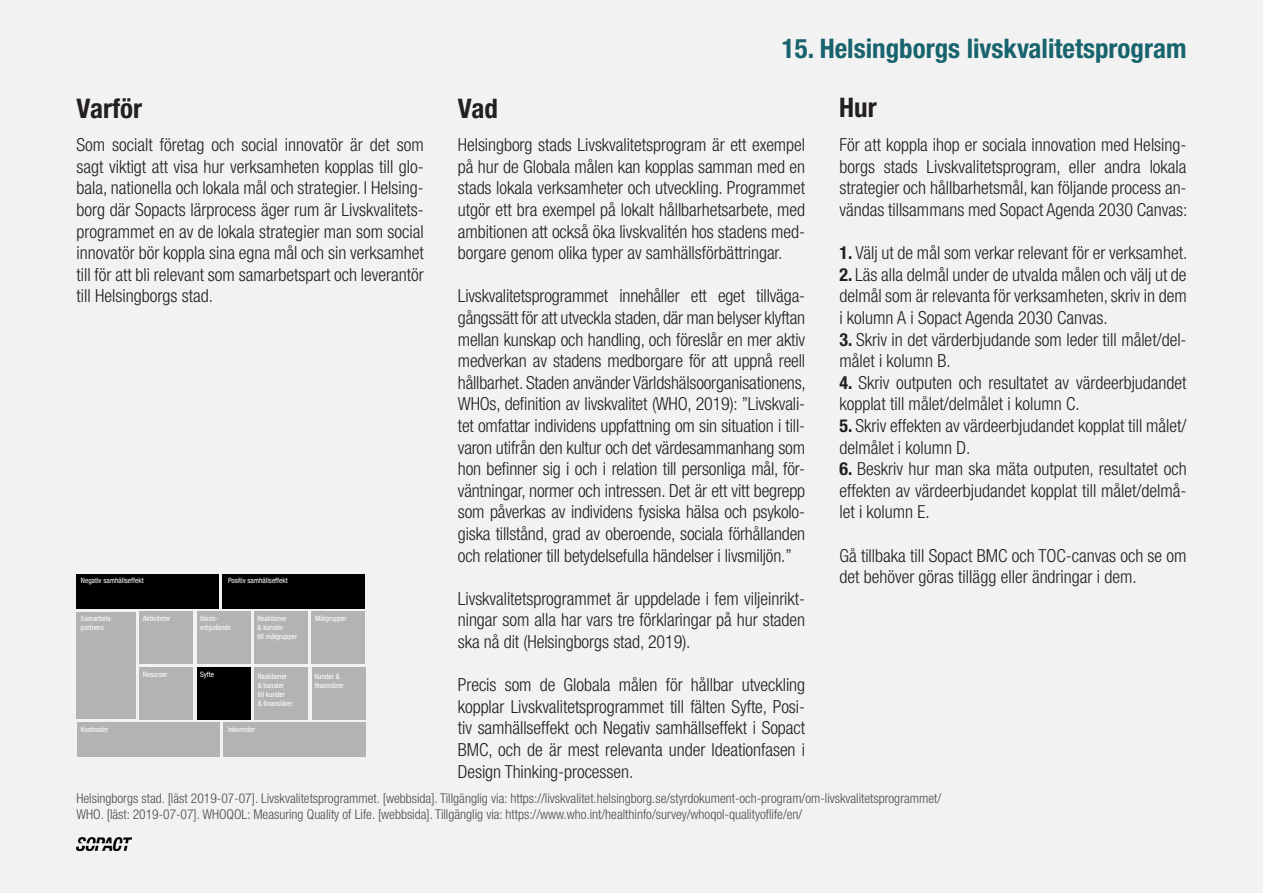
<style>
.page{position:relative;width:1263px;height:893px;background:#f2f2f2}
.page>*{position:absolute;margin:0;border:0;box-sizing:border-box;transform-origin:0 0}
.Rubrik{font:700 condensed 27px "Helvetica Neue LT Pro";color:#17636e}
.Rubrik-2{font:700 condensed 27px "Helvetica Neue LT Pro";color:#231f20}
.brödtext{font:300 condensed 18px/21.6px "Helvetica Neue LT Pro";color:#231f20;text-align:justify}
.t1{font:300 condensed 13.5px/16.5px "Helvetica Neue LT Pro";color:#231f20}
.t2{font:condensed 7.5px/8.9px "Helvetica Neue LT Pro";color:#fff}
.s1{font-weight:700}
</style>
<div class="page">
<img style="left:77px;top:837px;width:54px;height:14px">
<div style="left:77px;top:574px;width:142px;height:34px;background:#000"></div>
<div style="left:222px;top:574px;width:143px;height:34px;background:#000"></div>
<div style="left:77px;top:722px;width:143px;height:35px;background:#b3b3b3"></div>
<div style="left:223px;top:722px;width:142px;height:35px;background:#b3b3b3"></div>
<div style="left:197px;top:667px;width:54px;height:52px;background:#000"></div>
<div style="left:139px;top:667px;width:54px;height:52px;background:#b3b3b3"></div>
<div style="left:139px;top:612px;width:54px;height:52px;background:#b3b3b3"></div>
<div style="left:197px;top:612px;width:54px;height:52px;background:#b3b3b3"></div>
<div style="left:254px;top:612px;width:54px;height:52px;background:#b3b3b3"></div>
<div style="left:254px;top:667px;width:54px;height:52px;background:#b3b3b3"></div>
<div style="left:312px;top:667px;width:54px;height:52px;background:#b3b3b3"></div>
<div style="left:311px;top:612px;width:54px;height:52px;background:#b3b3b3"></div>
<div style="left:77px;top:612px;width:59px;height:106px;background:#b3b3b3"></div>
<p class="Rubrik" style="left:782px;top:32px;width:406px">15. Helsingborgs livskvalitetsprogram</p>
<p class="Rubrik-2" style="left:77px;top:93px;width:67px">Varför</p>
<p class="Rubrik-2" style="left:458px;top:92px;width:42px">Vad</p>
<p class="Rubrik-2" style="left:839px;top:91px;width:39px">Hur</p>
<p class="brödtext" style="left:77px;top:134px;width:349px">Som socialt företag och social innovatör är det som sagt viktigt att visa hur verksamheten kopplas till glo&shy;bala, nationella och lokala mål och strategier. I Helsing&shy;borg där Sopacts lärprocess äger rum är Livskvalitets&shy;programmet en av de lokala strategier man som social innovatör bör koppla sina egna mål och sin verksamhet till för att bli relevant som samarbetspart och leverantör till Helsingborgs stad.</p>
<p class="t2" style="left:81px;top:576px;width:64px">Negativ samhällseffekt</p>
<p class="t2" style="left:81px;top:614px;width:34px">Samarbets&shy;partners</p>
<p class="t2" style="left:143px;top:614px;width:29px">Aktiviteter</p>
<p class="t2" style="left:143px;top:670px;width:26px">Resurser</p>
<p class="t2" style="left:228px;top:576px;width:61px">Positiv samhällseffekt</p>
<p class="t2" style="left:200px;top:614px;width:32px">Värde&shy;erbjudande</p>
<p class="t2" style="left:257px;top:614px;width:41px">Reaktioner<br>&amp; kanaler<br>till målgrupper</p>
<p class="t2" style="left:315px;top:614px;width:33px">Målgrupper</p>
<p class="t2" style="left:315px;top:672px;width:31px">Kunder &amp; finansiärer</p>
<p class="t2" style="left:200px;top:670px;width:15px">Syfte</p>
<p class="t2" style="left:258px;top:672px;width:37px">Reaktioner &amp; kanaler<br>till kunder<br>&amp; finansiärer</p>
<p class="t2" style="left:81px;top:725px;width:29px">Kostnader</p>
<p class="t2" style="left:228px;top:725px;width:29px">Inkomster</p>
<p class="brödtext" style="left:458px;top:134px;width:349px">Helsingborg stads Livskvalitetsprogram är ett exempel på hur de Globala målen kan kopplas samman med en stads lokala verksamheter och utveckling. Programmet utgör ett bra exempel på lokalt hållbarhetsarbete, med ambitionen att också öka livskvalitén hos stadens med&shy;borgare genom olika typer av samhällsförbättringar.</p>
<p class="brödtext" style="left:458px;top:285px;width:349px">Livskvalitetsprogrammet innehåller ett eget tillväga&shy;gångssätt för att utveckla staden, där man belyser klyftan mellan kunskap och handling, och föreslår en mer aktiv medverkan av stadens medborgare för att uppnå reell hållbarhet. Staden använder Världshälsoorganisationens, WHOs, definition av livskvalitet (WHO, 2019): ”Livskvali&shy;tet omfattar individens uppfattning om sin situation i till&shy;varon utifrån den kultur och det värdesammanhang som hon befinner sig i och i relation till personliga mål, för&shy;väntningar, normer och intressen. Det är ett vitt begrepp som påverkas av individens fysiska hälsa och psykolo&shy;giska tillstånd, grad av oberoende, sociala förhållanden och relationer till betydelsefulla händelser i livsmiljön.”</p>
<p class="brödtext" style="left:458px;top:587px;width:349px">Livskvalitetsprogrammet är uppdelade i fem viljeinrikt&shy;ningar som alla har vars tre förklaringar på hur staden ska nå dit (Helsingborgs stad, 2019).</p>
<p class="brödtext" style="left:458px;top:674px;width:349px">Precis som de Globala målen för hållbar utveckling kopplar Livskvalitetsprogrammet till fälten Syfte, Posi&shy;tiv samhällseffekt och Negativ samhällseffekt i Sopact BMC, och de är mest relevanta under Ideationfasen i Design Thinking-processen.</p>
<p class="brödtext" style="left:839px;top:134px;width:349px">För att koppla ihop er sociala innovation med Helsing&shy;borgs stads Livskvalitetsprogram, eller andra lokala strategier och hållbarhetsmål, kan följande process an&shy;vändas tillsammans med Sopact Agenda 2030 Canvas:</p>
<p class="brödtext" style="left:839px;top:242px;width:349px"><span class="s1">1.</span> Välj ut de mål som verkar relevant för er verksamhet.</p>
<p class="brödtext" style="left:839px;top:263px;width:349px"><span class="s1">2.</span> Läs alla delmål under de utvalda målen och välj ut de delmål som är relevanta för verksamheten, skriv in dem i kolumn A i Sopact Agenda 2030 Canvas.</p>
<p class="brödtext" style="left:839px;top:328px;width:349px"><span class="s1">3.</span> Skriv in det värderbjudande som leder till målet/del&shy;målet i kolumn B.</p>
<p class="brödtext" style="left:839px;top:371px;width:349px"><span class="s1">4.</span> Skriv outputen och resultatet av värdeerbjudandet kopplat till målet/delmålet i kolumn C.</p>
<p class="brödtext" style="left:839px;top:415px;width:349px"><span class="s1">5.</span> Skriv effekten av värdeerbjudandet kopplat till målet/ delmålet i kolumn D.</p>
<p class="brödtext" style="left:839px;top:458px;width:349px"><span class="s1">6.</span> Beskriv hur man ska mäta outputen, resultatet och effekten av värdeerbjudandet kopplat till målet/delmå&shy;let i kolumn E.</p>
<p class="brödtext" style="left:839px;top:544px;width:349px">Gå tillbaka till Sopact BMC och TOC-canvas och se om det behöver göras tillägg eller ändringar i dem.</p>
<p class="t1" style="left:77px;top:789px;width:866px">Helsingborgs stad. [läst 2019-07-07]. Livskvalitetsprogrammet. [webbsida]. Tillgänglig via: https://livskvalitet.helsingborg.se/styrdokument-och-program/om-livskvalitetsprogrammet/<br>WHO. [läst: 2019-07-07]. WHOQOL: Measuring Quality of Life. [webbsida]. Tillgänglig via: https://www.who.int/healthinfo/survey/whoqol-qualityoflife/en/</p>
</div>
